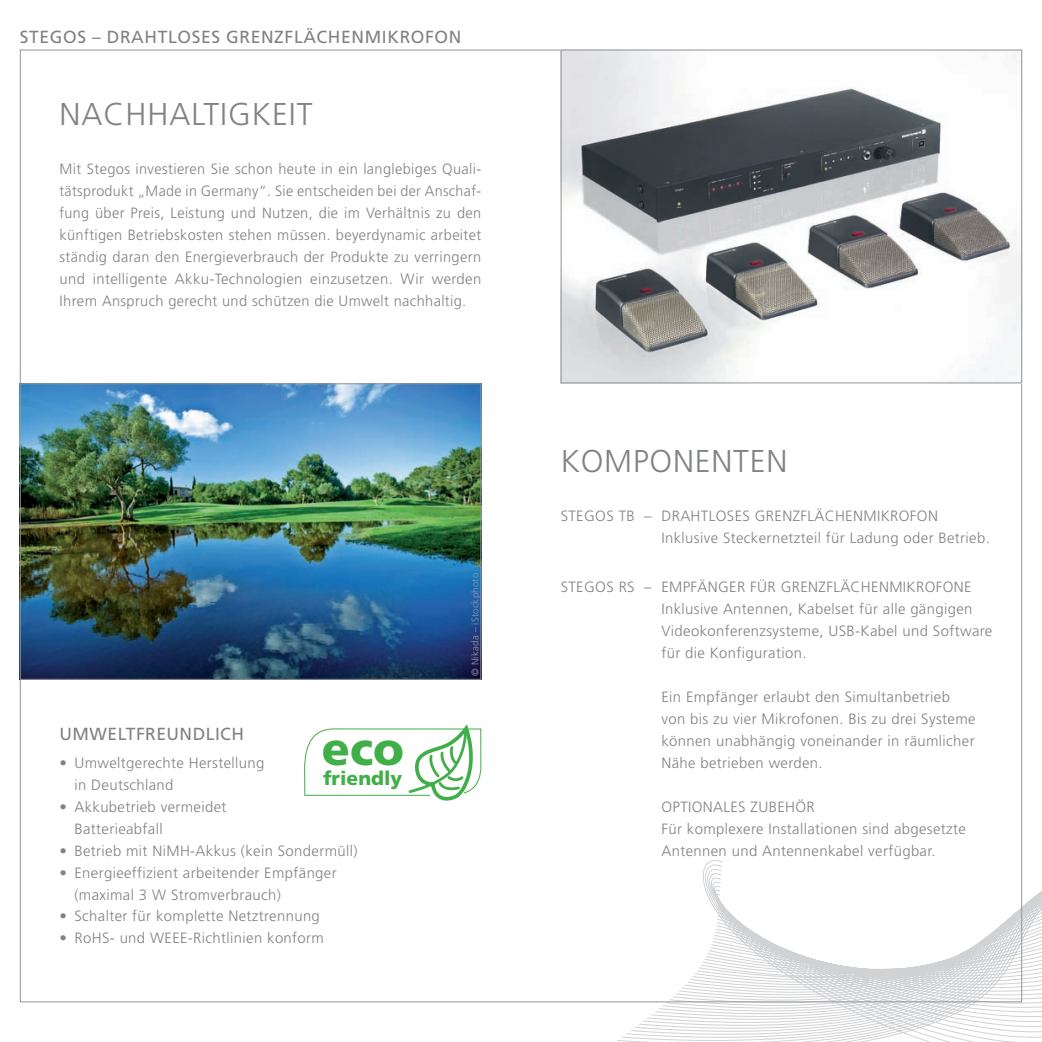
<style>
.page{position:relative;width:1042px;height:1042px;background:#fff}
.page>*{position:absolute;margin:0;border:0;box-sizing:border-box;transform-origin:0 0}
.t1{font:900 46.2px "Frutiger CE";color:#40ae49}
.t2{font:300 31.5px "Frutiger";letter-spacing:.025em;color:#808285}
.t3{font:900 19.25px "Frutiger CE";color:#40ae49}
.t4{font:17.5px "Frutiger";letter-spacing:.035em;color:#808285}
.t5{font:300 14.88px/22.1px "Frutiger";letter-spacing:.025em;color:#808285}
.t6{font:300 9.62px "Frutiger CE";letter-spacing:.025em;color:#959ba2}
</style>
<div class="page">
<svg style="left:598px;top:762px;width:444px;height:280px"></svg>
<img style="left:563px;top:52px;width:457px;height:329px">
<div style="left:561px;top:50px;width:461px;height:333px;border:1px solid #939598"></div>
<img style="left:22px;top:385px;width:457px;height:293px">
<div style="left:20px;top:383px;width:461px;height:297px;border:1px solid #939598"></div>
<svg style="left:304px;top:724px;width:178px;height:77px"></svg>
<p class="t4" style="left:20px;top:27px;width:443px">STEGOS – DRAHTLOSES GRENZFLÄCHENMIKROFON</p>
<h2 class="t2" style="left:60px;top:97px;width:249px">Nachhaltigke it</h2>
<p class="t5" style="left:60px;top:158px;width:423px;text-align:justify">Mit Stegos investieren Sie schon heute in ein langlebiges Quali&shy;tätsprodukt „Made in Germany“. Sie entscheiden bei der Anschaf&shy;fung über Preis, Leistung und Nutzen, die im Verhältnis zu den künftigen Betriebskosten stehen müssen. beyerdynamic arbeitet ständig daran den Energieverbrauch der Produkte zu verringern und intelligente Akku-Technologien einzusetzen. Wir werden Ihrem Anspruch gerecht und schützen die Umwelt nachhaltig.</p>
<p class="t4" style="left:60px;top:724px;width:59px">UMWELTFRE</p>
<p class="t4" style="left:167px;top:724px;width:25px">UNDLICH</p>
<p class="t5" style="left:74px;top:752px;width:191px;text-indent:-15px">• Umweltgerechte Herstellung in Deutschland</p>
<p class="t5" style="left:74px;top:795px;width:154px;text-indent:-15px">• Akkubetrieb vermeidet<br>Batterieabfall</p>
<p class="t5" style="left:60px;top:839px;width:299px">• Betrieb mit NiMH-Akkus (kein Sondermüll)</p>
<p class="t5" style="left:74px;top:861px;width:264px;text-indent:-15px">• Energieeffizient arbeitender Empfänger (maximal 3 W Stromverbrauch)</p>
<p class="t5" style="left:60px;top:905px;width:262px">• Schalter für komplette Netztrennung</p>
<p class="t5" style="left:60px;top:927px;width:266px">• RoHS- und WEEE-Richtlinien konform</p>
<h1 class="t1" style="left:322px;top:721px;width:84px">eco</h1>
<p class="t3" style="left:323px;top:766px;width:81px">friendly</p>
<p class="t6" style="left:469px;top:676px;width:105px;rotate:-90deg">© Nikada – iStockphoto</p>
<h2 class="t2" style="left:561px;top:443px;width:228px">KOMPONENTEN</h2>
<p class="t5" style="left:561px;top:505px;width:165px">Ste gos TB – Drahtloses</p>
<p class="t5" style="left:755px;top:505px;width:102px">Grenzflächenm</p>
<p class="t5" style="left:661px;top:505px;width:330px;text-indent:216px">ikrofon<br>Inklusive Steckernetzteil für Ladung oder Betrieb.</p>
<p class="t5" style="left:561px;top:576px;width:319px">Stegos RS – Empfänger Für Grenzflächen-m</p>
<p class="t5" style="left:661px;top:576px;width:332px;text-indent:241px">ikrofone<br>Inklusive Antennen, Kabelset für alle gängigen<br>Videokonferenzsysteme, USB-Kabel und Software für die Konfiguration.</p>
<p class="t5" style="left:661px;top:686px;width:316px">Ein Empfänger erlaubt den Simultanbetrieb von bis zu vier Mikrofonen. Bis zu drei Systeme können unabhängig voneinander in räumlicher Nähe betrieben werden.</p>
<p class="t5" style="left:661px;top:795px;width:42px">Optiona</p>
<p class="t5" style="left:723px;top:795px;width:45px">les Zubeh</p>
<p class="t5" style="left:661px;top:795px;width:306px;text-indent:134px">ör<br>Für komplexere Installationen sind abgesetzte<br>Antennen und Antennenkabel verfügbar.</p>
</div>
